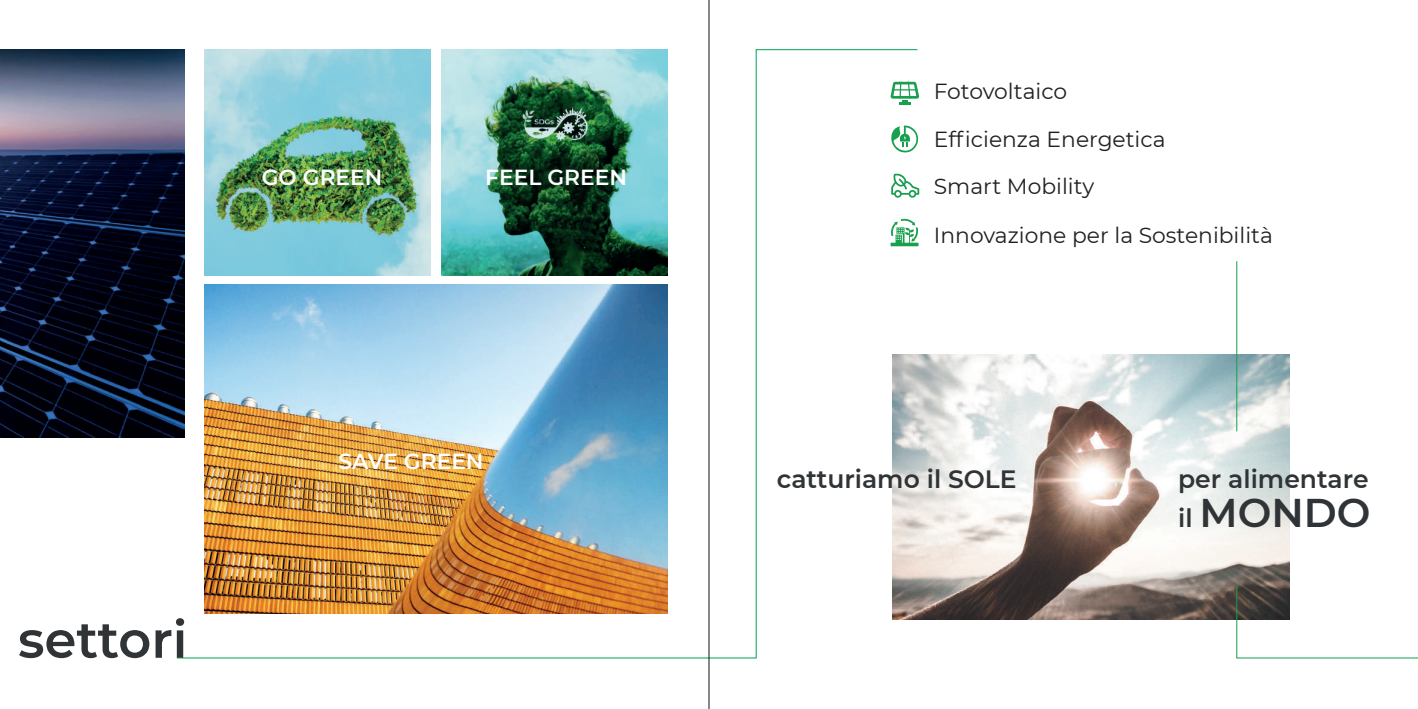
<style>
.page{position:relative;width:1418px;height:709px;background:#fff}
.page>*{position:absolute;margin:0;border:0;box-sizing:border-box;transform-origin:0 0}
.t1{font:600 51.25px "Montserrat";letter-spacing:-.005em;color:#303437}
.t2{font:600 40px "Montserrat";color:#303437}
.t3{font:600 25px "Montserrat";color:#303437}
.t4{font:21.75px/47.2px "Montserrat";color:#231f20}
.t5{font:600 21.75px "Montserrat";color:#fff}
.s1{font-size:25px}
</style>
<div class="page">
<svg style="left:176px;top:49px;width:742px;height:609px"></svg>
<svg style="left:890px;top:80px;width:29px;height:24px"></svg>
<img style="left:892px;top:354px;width:397px;height:265px">
<hr style="left:1236px;top:261px;width:1px;height:170px;background:#169f4e">
<svg style="left:1236px;top:585px;width:181px;height:73px"></svg>
<svg style="left:890px;top:219px;width:28px;height:27px"></svg>
<svg style="left:890px;top:125px;width:28px;height:29px"></svg>
<svg style="left:891px;top:172px;width:28px;height:26px"></svg>
<img style="left:204px;top:50px;width:226px;height:225px">
<img style="left:442px;top:50px;width:225px;height:225px">
<img style="left:204px;top:285px;width:463px;height:328px">
<img style="left:0;top:50px;width:185px;height:388px">
<hr style="left:708px;top:0;width:1px;height:709px;background:#101315">
<p class="t5" style="left:262px;top:162px;width:122px">GO GREEN</p>
<p class="t5" style="left:485px;top:162px;width:143px">FEEL GREEN</p>
<h1 class="t1" style="left:18px;top:603px;width:171px">settori</h1>
<p class="t5" style="left:338px;top:446px;width:146px">SAVE GREEN</p>
<p class="t4" style="left:933px;top:66px;width:135px">Fotovoltaico</p>
<p class="t4" style="left:933px;top:115px;width:233px">Efficienza Energetica<br>Smart Mobility</p>
<p class="t4" style="left:933px;top:211px;width:340px">Innovazione per la Sostenibilità</p>
<p class="t3" style="left:777px;top:461px;width:241px">catturiamo il SOLE</p>
<p class="t3" style="left:1178px;top:461px;width:192px">per alimentare</p>
<h2 class="t2" style="left:1178px;top:484px;width:194px"><span class="s1">il</span> MONDO</h2>
</div>
